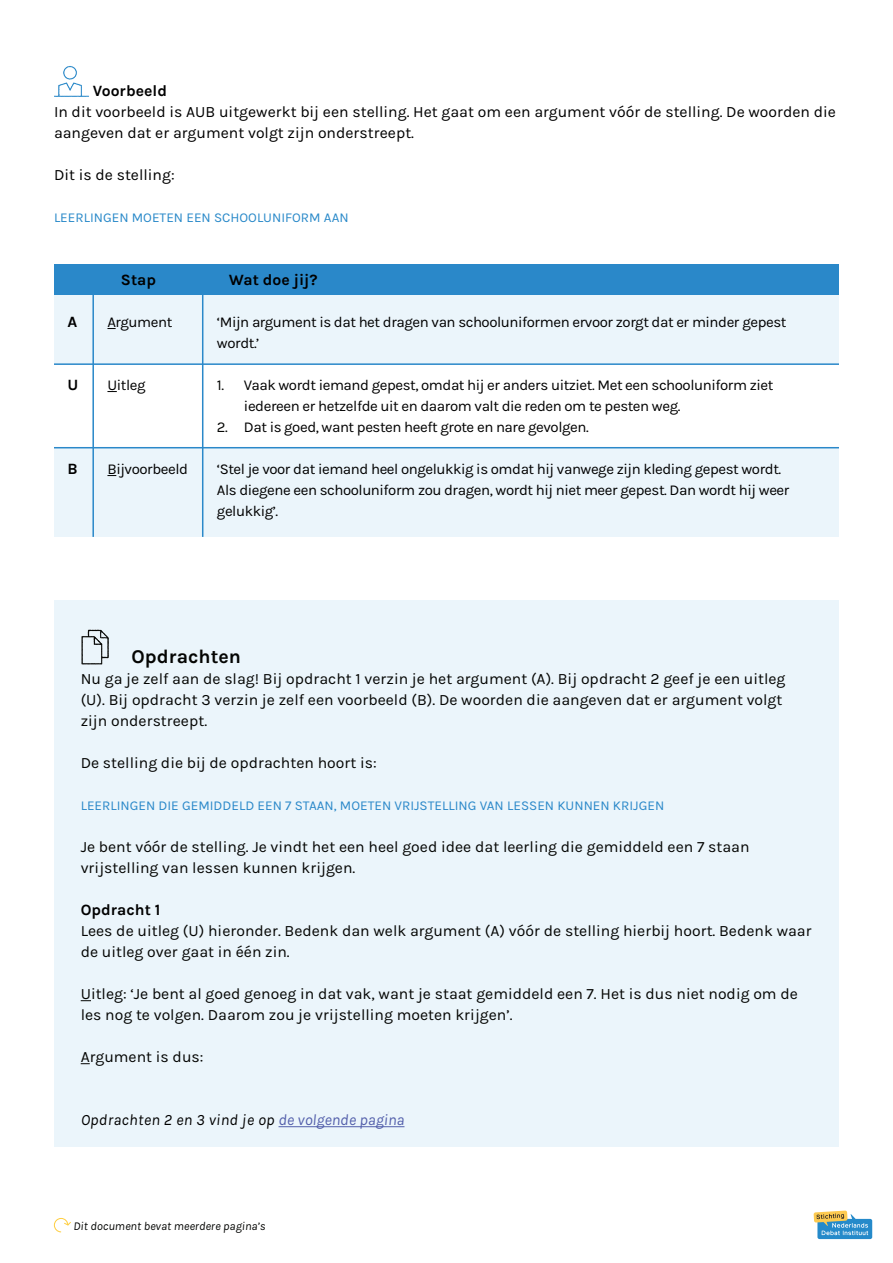
<style>
.page{position:relative;width:893px;height:1263px;background:#fff}
.page>*{position:absolute;margin:0;border:0;box-sizing:border-box;transform-origin:0 0}
.t1{font:700 19.5px "NDI Karla";color:#040503}
.t2{font:15.75px/21px "NDI Karla";color:#040503}
.t3{font:15.75px/21px "NDI Karla";color:#000}
.t4{font:italic 15.75px "NDI Karla";letter-spacing:.02em;color:#000}
.t5{font:700 15.75px "NDI Karla";color:#000}
.t6{font:15px/21px "NDI Karla";letter-spacing:-.03em;color:#000}
.t7{font:13.5px "NDI Karla";color:#2a88c9}
.t8{font:13.5px "NDI Karla";color:#2989c9}
.t9{font:italic 12px "NDI Karla";color:#040503}
.s1{color:#040503}
.s2{color:#535fab}
</style>
<div class="page">
<svg style="left:814px;top:1210px;width:58px;height:29px"></svg>
<svg style="left:54px;top:1218px;width:17px;height:15px"></svg>
<img style="left:54px;top:66px;width:35px;height:31px">
<div style="left:54px;top:448px;width:785px;height:89px;background:#ebf5fb"></div>
<div style="left:54px;top:285px;width:785px;height:78px;background:#ebf5fb"></div>
<div style="left:54px;top:264px;width:785px;height:31px;background:#2a88c9"></div>
<hr style="left:92px;top:295px;width:2px;height:242px;background:#2a88c9">
<hr style="left:202px;top:295px;width:1px;height:242px;background:#2a88c9">
<hr style="left:54px;top:363px;width:785px;height:2px;background:#2a88c9">
<hr style="left:54px;top:447px;width:785px;height:1px;background:#2a88c9">
<div style="left:54px;top:600px;width:785px;height:546px;background:#ebf5fb"></div>
<hr style="left:279px;top:1126px;width:125px;height:1px;background:#535fab">
<img style="left:81px;top:629px;width:28px;height:36px">
<p class="t5" style="left:93px;top:82px;width:76px">Voorbeeld</p>
<p class="t3" style="left:54px;top:102px;width:783px">In dit voorbeeld is AUB uitgewerkt bij een stelling. Het gaat om een argument vóór de stelling. De woorden die aangeven dat er argument volgt zijn onderstreept.</p>
<p class="t3" style="left:54px;top:165px;width:122px">Dit is de stelling:</p>
<p class="t8" style="left:54px;top:210px;width:296px">LEERLINGEN MOETEN EEN SCHOOLUNIFORM AAN</p>
<p class="t5" style="left:121px;top:271px;width:37px">Stap</p>
<p class="t5" style="left:229px;top:271px;width:90px">Wat doe jij?</p>
<p class="t5" style="left:68px;top:313px;width:11px">A</p>
<p class="t6" style="left:107px;top:312px;width:66px">Argument</p>
<p class="t6" style="left:217px;top:312px;width:571px">‘Mijn argument is dat het dragen van schooluniformen ervoor zorgt dat er minder gepest wordt.’</p>
<p class="t5" style="left:68px;top:376px;width:12px">U</p>
<p class="t6" style="left:107px;top:375px;width:40px">Uitleg</p>
<p class="t6" style="left:244px;top:375px;width:531px;text-indent:-27px"><span class="s1">1.</span> Vaak wordt iemand gepest, omdat hij er anders uitziet. Met een schooluniform ziet iedereen er hetzelfde uit en daarom valt die reden om te pesten weg.</p>
<p class="t6" style="left:217px;top:417px;width:373px"><span class="s1">2.</span> Dat is goed, want pesten heeft grote en nare gevolgen.</p>
<p class="t5" style="left:68px;top:460px;width:12px">B</p>
<p class="t6" style="left:107px;top:459px;width:82px">Bijvoorbeeld</p>
<p class="t6" style="left:217px;top:459px;width:574px">‘Stel je voor dat iemand heel ongelukkig is omdat hij vanwege zijn kleding gepest wordt.<br>Als diegene een schooluniform zou dragen, wordt hij niet meer gepest. Dan wordt hij weer gelukkig’.</p>
<p class="t1" style="left:132px;top:645px;width:111px">Opdrachten</p>
<p class="t2" style="left:81px;top:669px;width:706px">Nu ga je zelf aan de slag! Bij opdracht 1 verzin je het argument (A). Bij opdracht 2 geef je een uitleg (U). Bij opdracht 3 verzin je zelf een voorbeeld (B). De woorden die aangeven dat er argument volgt zijn onderstreept.</p>
<p class="t2" style="left:81px;top:753px;width:298px">De stelling die bij de opdrachten hoort is:</p>
<p class="t7" style="left:81px;top:798px;width:585px">LEERLINGEN DIE GEMIDDELD EEN 7 STAAN, MOETEN VRIJSTELLING VAN LESSEN KUNNEN KRIJGEN</p>
<p class="t2" style="left:81px;top:837px;width:670px">Je bent vóór de stelling. Je vindt het een heel goed idee dat leerling die gemiddeld een 7 staan vrijstelling van lessen kunnen krijgen.</p>
<p class="t5" style="left:81px;top:901px;width:81px">Opdracht 1</p>
<p class="t2" style="left:81px;top:921px;width:732px">Lees de uitleg (U) hieronder. Bedenk dan welk argument (A) vóór de stelling hierbij hoort. Bedenk waar de uitleg over gaat in één zin.</p>
<p class="t2" style="left:81px;top:984px;width:719px">Uitleg: ‘Je bent al goed genoeg in dat vak, want je staat gemiddeld een 7. Het is dus niet nodig om de les nog te volgen. Daarom zou je vrijstelling moeten krijgen’.</p>
<p class="t2" style="left:81px;top:1047px;width:124px">Argument is dus:</p>
<p class="t4" style="left:81px;top:1111px;width:325px">Opdrachten 2 en 3 vind je op <span class="s2">de volgende pagina</span></p>
<p class="t9" style="left:74px;top:1219px;width:194px">Dit document bevat meerdere pagina’s</p>
</div>
